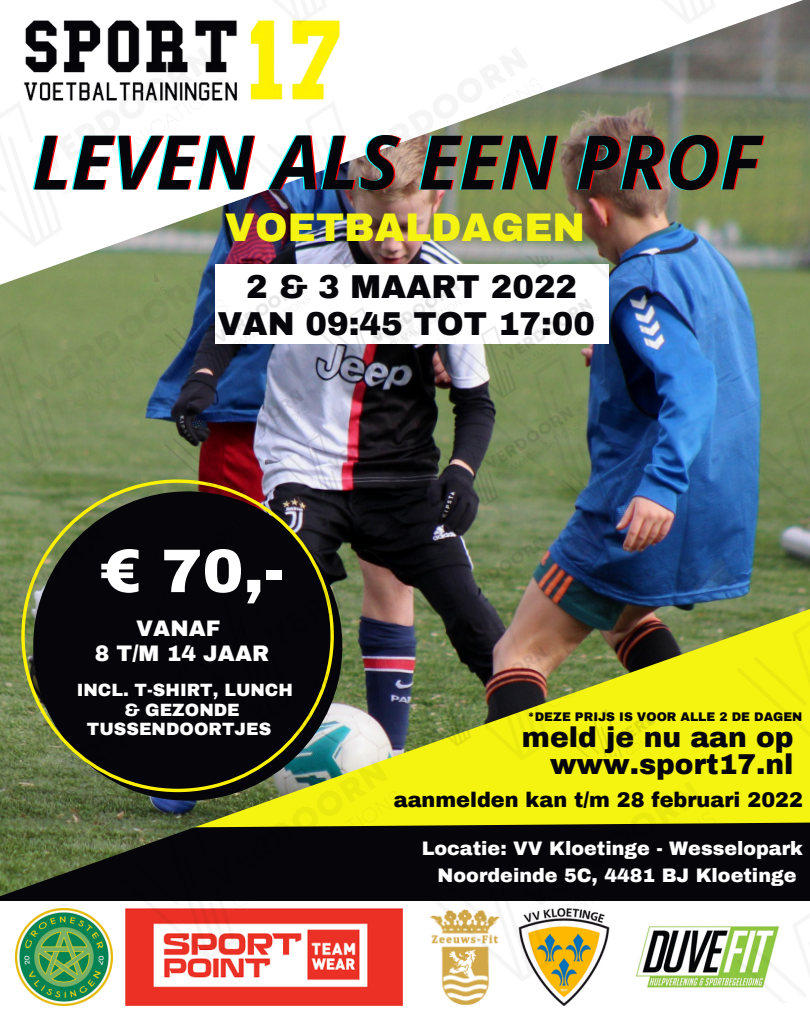
<style>
.page{position:relative;width:810px;height:1013px;background:#fff}
.page>*{position:absolute;margin:0;border:0;box-sizing:border-box;transform-origin:0 0}
.t1{font:italic 700 75.1px "Open Sans";color:#0ff}
.t2{font:900 61.5px "Archivo";color:#fff}
.t3{font:900 39.1px "Archivo";color:#f5f410}
.t4{font:900 32.4px "Archivo";color:#06050a}
.t5{font:900 28.1px "Archivo";color:#06050a}
.t6{font:900 22px "Archivo";color:#fff}
.t7{font:900 20.8px "Archivo";color:#030303}
.t8{font:900 19.1px "Archivo";color:#fff}
.t9{font:900 17.4px "Archivo";color:#fff}
.t10{font:900 12.3px "Archivo";color:#040406}
</style>
<div class="page">
<img style="left:44px;top:1002px;width:40px;height:3px">
<img style="left:126px;top:1002px;width:276px;height:3px">
<img style="left:454px;top:1002px;width:24px;height:3px">
<img style="left:0;top:0;width:810px;height:1002px">
<p class="t1" style="left:31px;top:109px;width:729px">LEVEN ALS EEN PROF</p>
<p class="t3" style="left:225px;top:207px;width:362px">VOETBALDAGEN</p>
<p class="t4" style="left:246px;top:270px;width:333px">2 &amp; 3 MAART 2022</p>
<p class="t4" style="left:217px;top:307px;width:379px">VAN 09:45 TOT 17:00</p>
<p class="t2" style="left:100px;top:538px;width:186px">€ 70,-</p>
<p class="t6" style="left:136px;top:616px;width:86px">VANAF</p>
<p class="t6" style="left:95px;top:642px;width:176px">8 T/M 14 JAAR</p>
<p class="t9" style="left:77px;top:680px;width:218px">INCL. T-SHIRT, LUNCH</p>
<p class="t9" style="left:124px;top:700px;width:117px">&amp; GEZONDE</p>
<p class="t9" style="left:87px;top:719px;width:186px">TUSSENDOORTJES</p>
<p class="t10" style="left:528px;top:710px;width:276px">*DEZE PRIJS IS VOOR ALLE 2 DE DAGEN</p>
<p class="t5" style="left:522px;top:722px;width:273px">meld je nu aan op</p>
<p class="t5" style="left:550px;top:749px;width:245px">www.sport17.nl</p>
<p class="t7" style="left:394px;top:789px;width:411px">aanmelden kan t/m 28 februari 2022</p>
<p class="t8" style="left:422px;top:838px;width:383px">Locatie: VV Kloetinge - Wesselopark</p>
<p class="t8" style="left:438px;top:865px;width:360px">Noordeinde 5C, 4481 BJ Kloetinge</p>
</div>
